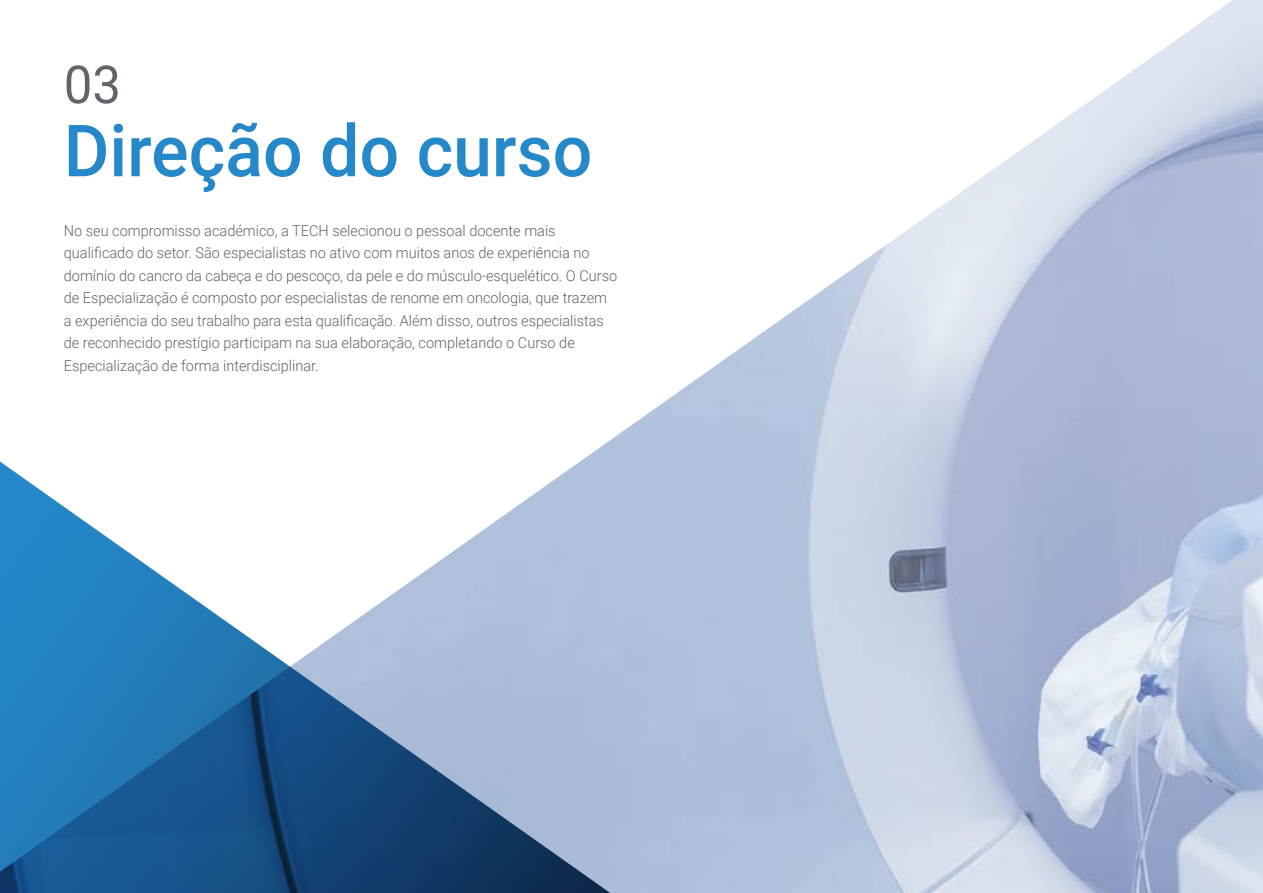
<style>
.page{position:relative;width:1263px;height:893px;background:#fff}
.page>*{position:absolute;margin:0;border:0;box-sizing:border-box;transform-origin:0 0}
.t1{font:500 72px "Roboto";color:#2488c9}
.t2{font:52.5px "Roboto";color:#61646a}
.t3{font:300 15px/22.5px "Roboto";color:#61646a}
</style>
<div class="page">
<img style="left:602px;top:0;width:661px;height:893px">
<svg style="left:0;top:446px;width:640px;height:447px"></svg>
<h2 class="t2" style="left:64px;top:48px;width:59px">03</h2>
<h1 class="t1" style="left:64px;top:100px;width:530px">Direção do curso</h1>
<p class="t3" style="left:64px;top:218px;width:555px">No seu compromisso académico, a TECH selecionou o pessoal docente mais qualificado do setor. São especialistas no ativo com muitos anos de experiência no domínio do cancro da cabeça e do pescoço, da pele e do músculo-esquelético. O Curso de Especialização é composto por especialistas de renome em oncologia, que trazem a experiência do seu trabalho para esta qualificação. Além disso, outros especialistas de reconhecido prestígio participam na sua elaboração, completando o Curso de Especialização de forma interdisciplinar.</p>
</div>
